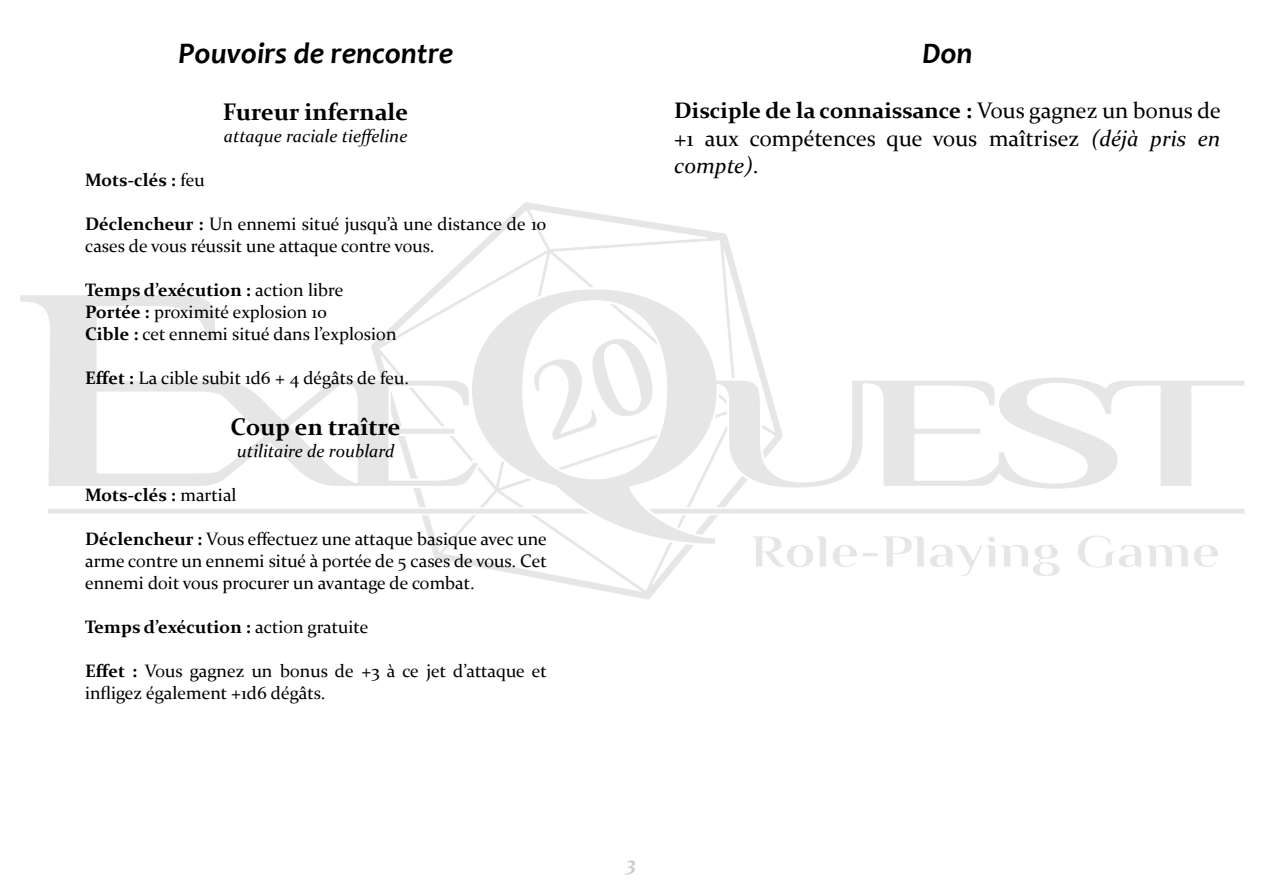
<style>
.page{position:relative;width:1263px;height:893px;background:#fff}
.page>*{position:absolute;margin:0;border:0;box-sizing:border-box;transform-origin:0 0}
.t1{font:italic 700 30px "Candara";color:#000}
.t2{font:700 24px "Constantia";color:#000}
.t3{font:22.5px/27.5px "Constantia";color:#000;text-align:justify}
.t4{font:italic 700 21px "Constantia";color:#ccc}
.t5{font:18px/21.9px "Constantia";color:#000}
.t6{font:700 18px "Constantia";color:#000}
.t7{font:italic 18px "Constantia";color:#000}
.s1{font-weight:400}
.s2{font-weight:700}
.s3{font-style:italic}
</style>
<div class="page">
<svg style="left:414px;top:202px;width:327px;height:398px"></svg>
<svg style="left:48px;top:507px;width:421px;height:8px;fill:#eaeaea"></svg>
<svg style="left:20px;top:292px;width:449px;height:197px"></svg>
<svg style="left:469px;top:286px;width:776px;height:261px"></svg>
<svg style="left:750px;top:535px;width:108px;height:32px"></svg>
<svg style="left:863px;top:553px;width:15px;height:3px"></svg>
<svg style="left:881px;top:535px;width:180px;height:41px"></svg>
<svg style="left:1076px;top:534px;width:143px;height:34px"></svg>
<h1 class="t1" style="left:178px;top:42px;width:277px">Pouvoirs de rencontre</h1>
<h2 class="t2" style="left:223px;top:102px;width:187px">Fureur infernale</h2>
<p class="t7" style="left:224px;top:129px;width:185px">attaque raciale tieffeline</p>
<p class="t6" style="left:85px;top:173px;width:121px">Mots-clés : <span class="s1">feu</span></p>
<p class="t5" style="left:85px;top:215px;width:463px"><span class="s2">Déclencheur :</span> Un ennemi situé jusqu’à une distance de 10 cases de vous réussit une attaque contre vous.</p>
<p class="t5" style="left:85px;top:280px;width:313px"><span class="s2">Temps d’exécution :</span> action libre<br><span class="s2">Portée :</span> proximité explosion 10<br><span class="s2">Cible :</span> cet ennemi situé dans l’explosion</p>
<p class="t5" style="left:85px;top:368px;width:325px"><span class="s2">Effet :</span> La cible subit 1d6 + 4 dégâts de feu.</p>
<h2 class="t2" style="left:231px;top:417px;width:172px">Coup en traître</h2>
<p class="t7" style="left:237px;top:444px;width:159px">utilitaire de roublard</p>
<p class="t6" style="left:85px;top:487px;width:153px">Mots-clés : <span class="s1">martial</span></p>
<p class="t5" style="left:85px;top:529px;width:463px;text-align:justify"><span class="s2">Déclencheur :</span> Vous effectuez une attaque basique avec une arme contre un ennemi situé à portée de 5 cases de vous. Cet ennemi doit vous procurer un avantage de combat.</p>
<p class="t6" style="left:85px;top:619px;width:285px">Temps d’exécution : <span class="s1">action gratuite</span></p>
<p class="t5" style="left:85px;top:661px;width:463px"><span class="s2">Effet :</span> Vous gagnez un bonus de +3 à ce jet d’attaque et infligez également +1d6 dégâts.</p>
<h1 class="t1" style="left:922px;top:42px;width:52px">Don</h1>
<p class="t3" style="left:674px;top:99px;width:548px"><span class="s2">Disciple de la connaissance :</span> Vous gagnez un bonus de +1 aux compétences que vous maîtrisez <span class="s3">(déjà pris en compte)</span>.</p>
<p class="t4" style="left:627px;top:854px;width:11px">3</p>
</div>
